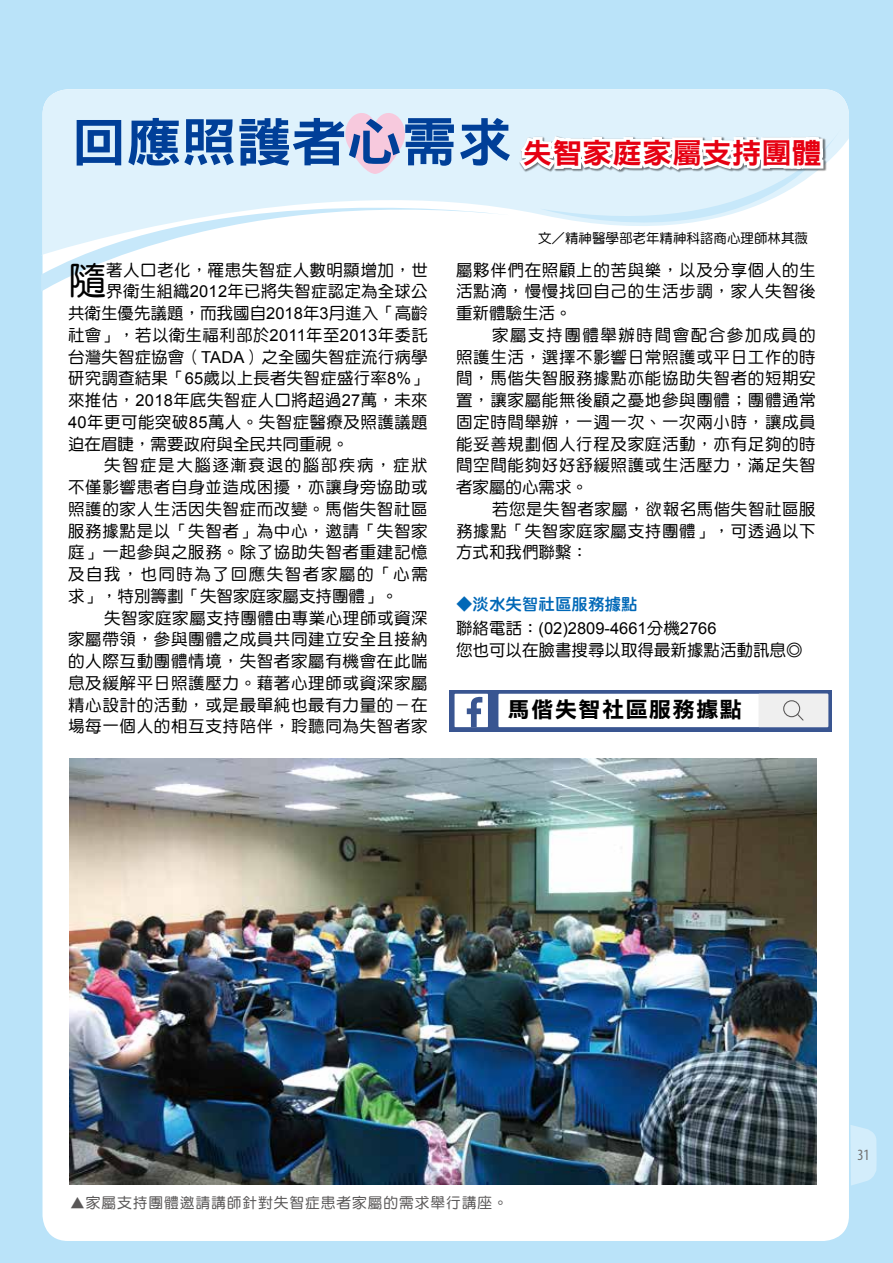
<style>
.page{position:relative;width:893px;height:1263px;background:#bae3f9}
.page>*{position:absolute;margin:0;border:0;box-sizing:border-box;transform-origin:0 0}
.t1{font:38.25px "DF Yuan Std W5";color:#000}
.t2{font:28.5px "DF Hei Std W9";color:#e60012;scale:1.05 1}
.t3{font:21.6px "DFPG Li Hei Bd MP BF";letter-spacing:.05em;color:#000;scale:1.04 1}
.t4{font:16.5px/21.8px "DF Yuan Std W5";letter-spacing:.04em;color:#000;text-align:justify}
.t5{font:16.5px "DF Yuan Std W5";color:#000}
.t6{font:16.5px "DF Yuan Std W5";letter-spacing:.02em;color:#000}
.t7{font:16.5px "DF Yuan Std W5";letter-spacing:.01em;color:#000}
.t8{font:16.5px "DF Yuan Std W5";letter-spacing:.095em;color:#000}
.t9{font:16.5px "Arial";color:#000}
.t10{font:16.5px "DF Yuan Std W5";letter-spacing:.015em;color:#000}
.t11{font:16.5px "DF Yuan Std W8";color:#0068b7}
.t12{font:condensed 15.75px "Myriad Pro";color:#727171}
.t13{font:14.85px "DF Yuan Std W5";letter-spacing:.06em;color:#595757}
.t14{font:13.5px "DF Yuan Std W5";color:#000}
.s1{font-size:52.5px;color:#003f98}
.s2{font-family:"Arial"}
.s3{font-family:"DF Yuan Std W5"}
</style>
<div class="page">
<div style="left:43px;top:89px;width:806px;height:1152px;background:#fff;border-radius:26px"></div>
<svg style="left:850px;top:1125px;width:27px;height:60px"></svg>
<div style="left:42px;top:89px;width:807px;height:121px;background:#dff2fc"></div>
<svg style="left:41px;top:177px;width:468px;height:115px"></svg>
<svg style="left:343px;top:110px;width:64px;height:64px;background:#eed7e7"></svg>
<svg style="left:515px;top:129px;width:334px;height:97px"></svg>
<div style="left:449px;top:690px;width:383px;height:41px;background:linear-gradient(to right,#395591,#395591)"></div>
<div style="left:455px;top:694px;width:33px;height:33px;background:#fff"></div>
<div style="left:498px;top:694px;width:330px;height:33px;background:#fff"></div>
<div style="left:758px;top:694px;width:70px;height:33px;background:#efefef"></div>
<div style="left:783px;top:700px;width:17px;height:17px;border:1px solid #595757;border-radius:50%"></div>
<svg style="left:796px;top:713px;width:8px;height:8px"></svg>
<svg style="left:467px;top:696px;width:15px;height:31px"></svg>
<img style="left:69px;top:758px;width:747px;height:426px">
<h2 class="t2" style="left:71px;top:137px;width:716px"><span class="s1">回應照護者心需求</span>失智家庭家屬支持團體</h2>
<h1 class="t1" style="left:68px;top:260px;width:40px">隨</h1>
<p class="t4" style="left:106px;top:259px;width:323px">著人口老化，罹患失智症人數明顯增加，世</p>
<p class="t10" style="left:106px;top:283px;width:323px">界衛生組織<span class="s2">2012</span>年已將失智症認定為全球公</p>
<p class="t5" style="left:68px;top:304px;width:361px">共衛生優先議題，而我國自<span class="s2">2018</span>年<span class="s2">3</span>月進入「高齡</p>
<p class="t6" style="left:68px;top:326px;width:361px">社會」，若以衛生福利部於<span class="s2">2011</span>年至<span class="s2">2013</span>年委託</p>
<p class="t7" style="left:68px;top:348px;width:361px">台灣失智症協會（<span class="s2">TADA</span>）之全國失智症流行病學</p>
<p class="t7" style="left:68px;top:370px;width:361px">研究調查結果「<span class="s2">65</span>歲以上長者失智症盛行率<span class="s2">8%</span>」</p>
<p class="t6" style="left:68px;top:391px;width:361px">來推估，<span class="s2">2018</span>年底失智症人口將超過<span class="s2">27</span>萬，未來</p>
<p class="t4" style="left:68px;top:411px;width:361px"><span class="s2">40</span>年更可能突破<span class="s2">85</span>萬人。失智症醫療及照護議題</p>
<p class="t5" style="left:68px;top:435px;width:282px">迫在眉睫，需要政府與全民共同重視。</p>
<p class="t8" style="left:104px;top:457px;width:325px">失智症是大腦逐漸衰退的腦部疾病，症狀</p>
<p class="t4" style="left:68px;top:476px;width:361px">不僅影響患者自身並造成困擾，亦讓身旁協助或</p>
<p class="t4" style="left:68px;top:498px;width:361px">照護的家人生活因失智症而改變。馬偕失智社區</p>
<p class="t4" style="left:68px;top:520px;width:361px">服務據點是以「失智者」為中心，邀請「失智家</p>
<p class="t4" style="left:68px;top:541px;width:361px">庭」一起參與之服務。除了協助失智者重建記憶</p>
<p class="t8" style="left:68px;top:565px;width:361px">及自我，也同時為了回應失智者家屬的「心需</p>
<p class="t5" style="left:68px;top:587px;width:332px">求」，特別籌劃「失智家庭家屬支持團體」。</p>
<p class="t4" style="left:104px;top:607px;width:325px">失智家庭家屬支持團體由專業心理師或資深</p>
<p class="t4" style="left:68px;top:628px;width:361px">家屬帶領，參與團體之成員共同建立安全且接納</p>
<p class="t4" style="left:68px;top:650px;width:361px">的人際互動團體情境，失智者家屬有機會在此喘</p>
<p class="t4" style="left:68px;top:672px;width:361px">息及緩解平日照護壓力。藉著心理師或資深家屬</p>
<p class="t4" style="left:68px;top:694px;width:361px">精心設計的活動，或是最單純也最有力量的－在</p>
<p class="t4" style="left:68px;top:715px;width:361px">場每一個人的相互支持陪伴，聆聽同為失智者家</p>
<p class="t14" style="left:538px;top:231px;width:271px">文／精神醫學部老年精神科諮商心理師林其薇</p>
<p class="t4" style="left:456px;top:259px;width:361px">屬夥伴們在照顧上的苦與樂，以及分享個人的生活點滴，慢慢找回自己的生活步調，家人失智後重新體驗生活。</p>
<p class="t4" style="left:456px;top:324px;width:361px;text-indent:36px">家屬支持團體舉辦時間會配合參加成員的照護生活，選擇不影響日常照護或平日工作的時間，馬偕失智服務據點亦能協助失智者的短期安置，讓家屬能無後顧之憂地參與團體；團體通常固定時間舉辦，一週一次、一次兩小時，讓成員能妥善規劃個人行程及家庭活動，亦有足夠的時間空間能夠好好舒緩照護或生活壓力，滿足失智者家屬的心需求。</p>
<p class="t4" style="left:456px;top:498px;width:361px;text-indent:36px">若您是失智者家屬，欲報名馬偕失智社區服務據點「失智家庭家屬支持團體」，可透過以下方式和我們聯繫：</p>
<p class="t11" style="left:456px;top:595px;width:183px">◆淡水失智社區服務據點</p>
<p class="t9" style="left:456px;top:619px;width:262px"><span class="s3">聯絡電話：</span>(02)2809-4661<span class="s3">分機</span>2766</p>
<p class="t5" style="left:456px;top:641px;width:348px">您也可以在臉書搜尋以取得最新據點活動訊息◎</p>
<h3 class="t3" style="left:508px;top:698px;width:227px">馬偕失智社區服務據點</h3>
<p class="t13" style="left:70px;top:1194px;width:439px">▲家屬支持團體邀請講師針對失智症患者家屬的需求舉行講座。</p>
<p class="t12" style="left:857px;top:1145px;width:14px">31</p>
</div>
